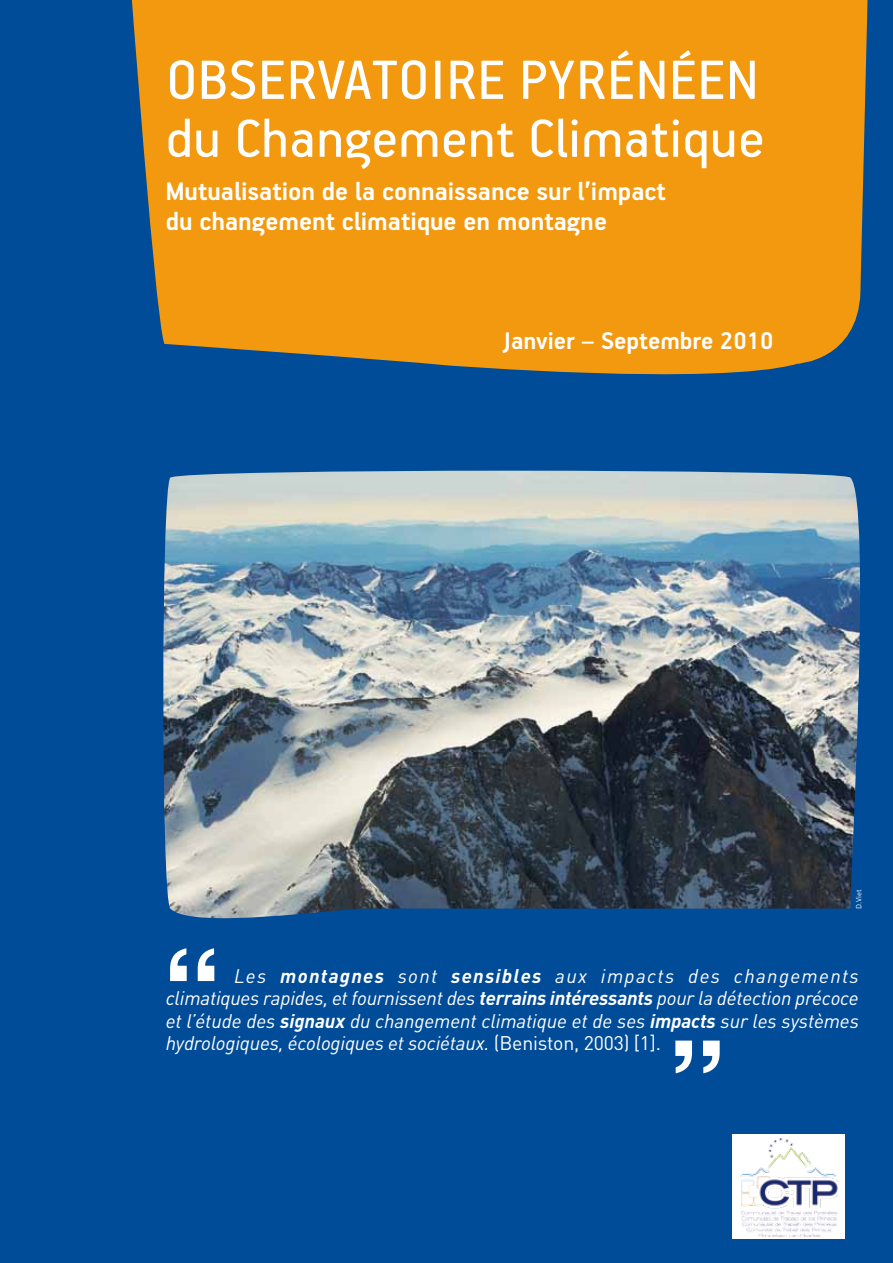
<style>
.page{position:relative;width:893px;height:1263px;background:#004c98}
.page>*{position:absolute;margin:0;border:0;box-sizing:border-box;transform-origin:0 0}
.t1{font:61.95px "PF Handbook Pro";letter-spacing:.02em;color:#fff}
.t2{font:59.85px "PF Handbook Pro";letter-spacing:.01em;color:#fff}
.t3{font:700 28.5px/30px "PF Handbook Pro";color:#fff}
.t4{font:700 27px "PF Handbook Pro";color:#fff}
.t5{font:italic 19.5px/22.5px "DIN";letter-spacing:-.01em;color:#fff;text-align:justify}
.t6{font:7.5px "DIN";color:#fff}
.s1{font-weight:700}
.s2{font-style:normal}
</style>
<div class="page">
<div style="left:131px;top:0;width:737px;height:375px;background:#f39910"></div>
<svg style="left:170px;top:948px;width:44px;height:33px"></svg>
<svg style="left:675px;top:1040px;width:45px;height:33px"></svg>
<img style="left:163px;top:471px;width:697px;height:448px">
<div style="left:732px;top:1134px;width:113px;height:105px;background:#fff"></div>
<img style="left:741px;top:1137px;width:98px;height:99px">
<h1 class="t1" style="left:166px;top:42px;width:593px">OBSERVATOIRE PYRÉNÉEN</h1>
<h2 class="t2" style="left:166px;top:102px;width:600px">DU CHANGEMENT CLIMATIQUE</h2>
<h3 class="t3" style="left:166px;top:175px;width:501px">Mutualisation de la connaissance sur l’impact du changement climatique en montagne</h3>
<h3 class="t4" style="left:503px;top:324px;width:272px">Janvier – Septembre 2010</h3>
<p class="t6" style="left:854px;top:909px;width:21px;rotate:-90deg">D.Viet</p>
<p class="t5" style="left:166px;top:964px;width:695px;text-indent:68px">Les <span class="s1">montagnes</span> sont <span class="s1">sensibles</span> aux impacts des changements climatiques rapides, et fournissent des <span class="s1">terrains intéressants</span> pour la détection précoce et l’étude des <span class="s1">signaux</span> du changement climatique et de ses <span class="s1">impacts</span> sur les systèmes hydrologiques, écologiques et sociétaux. <span class="s2">(Beniston, 2003) [1].</span></p>
</div>
